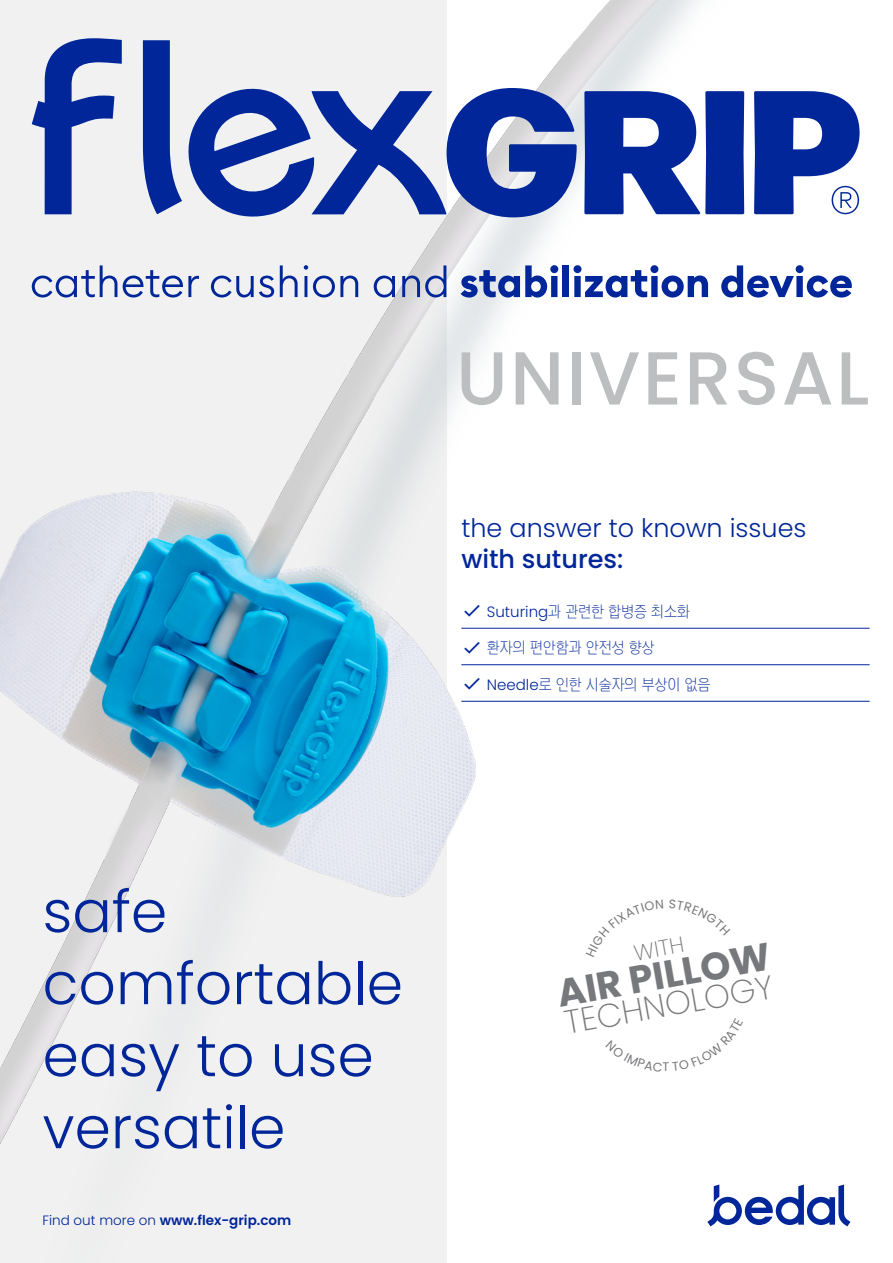
<style>
.page{position:relative;width:893px;height:1263px;background:#fff}
.page>*{position:absolute;margin:0;border:0;box-sizing:border-box;transform-origin:0 0}
.t1{font:500 75px "Poppins";letter-spacing:.03em;color:#bcbec0}
.t2{font:300 58.5px/72px "Poppins";color:#00269a}
.t3{font:700 38.55px "Poppins";color:#77787b}
.t4{font:200 33px "Poppins";color:#77787b}
.t5{font:300 25.5px "Poppins";color:#00269a}
.t6{font:500 25.5px "Poppins";color:#00269a}
.t7{font:200 22.05px "Poppins";color:#77787b}
.t8{font:200 15px "Neutronic Hangeul";color:#00269a}
.t9{font:600 13.5px "Poppins";color:#00269a}
.t10{font:12.45px "Poppins";color:#77787b}
.s1{font-family:"Poppins";font-weight:300}
.s2{font-weight:300}
</style>
<div class="page">
<img style="left:0;top:0;width:870px;height:1263px">
<svg style="left:32px;top:265px;width:85px;height:32px"></svg>
<svg style="left:123px;top:270px;width:76px;height:27px"></svg>
<svg style="left:211px;top:276px;width:63px;height:21px"></svg>
<svg style="left:280px;top:265px;width:18px;height:32px"></svg>
<hr style="left:304px;top:276px;width:3px;height:21px;background:#00269a">
<svg style="left:304px;top:265px;width:4px;height:5px"></svg>
<svg style="left:313px;top:276px;width:45px;height:21px"></svg>
<svg style="left:374px;top:276px;width:21px;height:21px"></svg>
<svg style="left:402px;top:265px;width:44px;height:32px"></svg>
<svg style="left:461px;top:265px;width:97px;height:33px"></svg>
<div style="left:563px;top:265px;width:6px;height:32px;background:#00269a"></div>
<svg style="left:573px;top:265px;width:135px;height:33px"></svg>
<svg style="left:721px;top:265px;width:131px;height:33px"></svg>
<svg style="left:584px;top:91px;width:117px;height:123px"></svg>
<div style="left:705px;top:91px;width:39px;height:123px;background:#00269a;border-radius:2px"></div>
<svg style="left:143px;top:40px;width:434px;height:183px"></svg>
<svg style="left:32px;top:38px;width:90px;height:176px"></svg>
<svg style="left:754px;top:91px;width:106px;height:123px"></svg>
<svg style="left:707px;top:1184px;width:143px;height:42px"></svg>
<hr style="left:461px;top:628px;width:409px;height:1px;background:#00269a">
<hr style="left:461px;top:664px;width:409px;height:1px;background:#00269a">
<hr style="left:461px;top:701px;width:409px;height:1px;background:#00269a">
<svg style="left:464px;top:605px;width:16px;height:12px"></svg>
<svg style="left:464px;top:642px;width:16px;height:11px"></svg>
<svg style="left:464px;top:678px;width:16px;height:12px"></svg>
<svg style="left:606px;top:1040px;width:56px;height:31px"></svg>
<svg style="left:672px;top:1018px;width:71px;height:53px"></svg>
<svg style="left:586px;top:900px;width:77px;height:57px"></svg>
<svg style="left:669px;top:900px;width:62px;height:35px"></svg>
<h1 class="t1" style="left:456px;top:335px;width:415px">UNIVERSAL</h1>
<h3 class="t5" style="left:461px;top:513px;width:347px">the answer to known issues</h3>
<h3 class="t6" style="left:461px;top:544px;width:164px">with sutures:</h3>
<p class="t8" style="left:487px;top:603px;width:205px"><span class="s1">Suturing</span>과 관련한 합병증 최소화</p>
<p class="t8" style="left:487px;top:640px;width:169px">환자의 편안함과 안전성 향상</p>
<p class="t8" style="left:487px;top:676px;width:225px"><span class="s1">Needle</span>로 인한 시술자의 부상이 없음</p>
<h2 class="t2" style="left:43px;top:876px;width:362px">safe comfortable easy to use versatile</h2>
<p class="t9" style="left:43px;top:1212px;width:250px"><span class="s2">Find out more on</span> www.flex-grip.com</p>
<h3 class="t7" style="left:632px;top:940px;width:52px;rotate:-10deg">WITH</h3>
<h3 class="t4" style="left:561px;top:1004px;width:213px;rotate:-10deg">TECHNOLOGY</h3>
<h3 class="t3" style="left:553px;top:971px;width:217px;rotate:-10deg">AIR PILLOW</h3>
<p class="t10" style="left:662px;top:1060px;width:8px">T</p>
</div>
